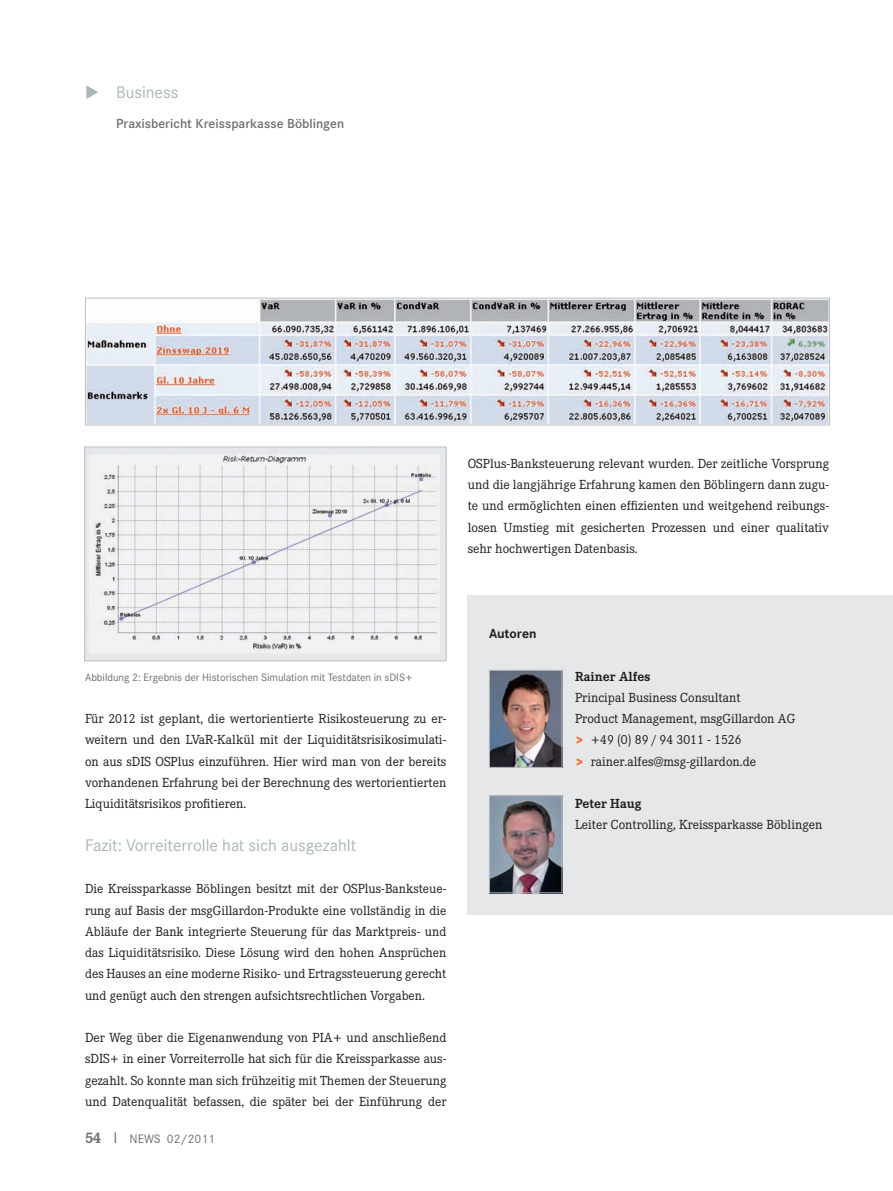
<style>
.page{position:relative;width:893px;height:1191px;background:#fff}
.page>*{position:absolute;margin:0;border:0;box-sizing:border-box;transform-origin:0 0}
.t1{font:16.5px "Corporate S";color:#aab7b6}
.t2{font:12.9px/21.3px "Corporate E";color:#231f20;text-align:justify}
.t3{font:500 12.9px "Corporate S";color:#6c6d70}
.t4{font:700 12.9px "Corporate E";color:#231f20}
.t5{font:700 12.9px "Corporate S";color:#231f20}
.t6{font:12px "Corporate S";color:#6c6d70}
.t7{font:10.5px "Corporate S";color:#6c6d70}
.s1{color:#fff}
.s2{font-family:"Corporate E";font-weight:700;font-size:15px}
.s3{font-size:15px}
.s4{font-family:"Corporate S";font-weight:800;font-size:12px;color:#f36e31}
</style>
<div class="page">
<img style="left:87px;top:300px;width:741px;height:123px">
<div style="left:85px;top:298px;width:745px;height:127px;border:1px solid #bcbdc0"></div>
<div style="left:85px;top:447px;width:361px;height:214px;background:#e7e8ea"></div>
<img style="left:90px;top:454px;width:350px;height:199px">
<div style="left:84px;top:446px;width:362px;height:215px;border:1px solid #bcbdc0"></div>
<div style="left:468px;top:595px;width:425px;height:319px;background:#e6e7e9"></div>
<img style="left:491px;top:797px;width:69px;height:94px">
<div style="left:489px;top:795px;width:73px;height:98px;border:1px solid #bcbdc0"></div>
<img style="left:491px;top:672px;width:69px;height:93px">
<div style="left:489px;top:670px;width:73px;height:97px;border:1px solid #bcbdc0"></div>
<p class="t1" style="left:85px;top:82px;width:95px">◆ Business</p>
<p class="t3" style="left:85px;top:115px;width:261px"><span class="s1">◆</span> Praxisbericht Kreissparkasse Böblingen</p>
<p class="t2" style="left:468px;top:453px;width:363px">OSPlus-Banksteuerung relevant wurden. Der zeitliche Vorsprung und die langjährige Erfahrung kamen den Böblingern dann zugu&shy;te und ermöglichten einen effizienten und weitgehend reibungs&shy;losen Umstieg mit gesicherten Prozessen und einer qualitativ sehr hochwertigen Datenbasis.</p>
<p class="t7" style="left:85px;top:670px;width:329px">Abbildung 2: Ergebnis der Historischen Simulation mit Testdaten in sDIS+</p>
<p class="t2" style="left:85px;top:708px;width:363px">Für 2012 ist geplant, die wertorientierte Risikosteuerung zu er&shy;weitern und den LVaR-Kalkül mit der Liquiditätsrisikosimulati&shy;on aus sDIS OSPlus einzuführen. Hier wird man von der bereits vorhandenen Erfahrung bei der Berechnung des wertorientierten Liquiditätsrisikos profitieren.</p>
<p class="t1" style="left:85px;top:835px;width:273px">Fazit: Vorreiterrolle hat sich ausgezahlt</p>
<p class="t2" style="left:85px;top:878px;width:363px">Die Kreissparkasse Böblingen besitzt mit der OSPlus-Banksteue&shy;rung auf Basis der msgGillardon-Produkte eine vollständig in die Abläufe der Bank integrierte Steuerung für das Marktpreis- und das Liquiditätsrisiko. Diese Lösung wird den hohen Ansprüchen des Hauses an eine moderne Risiko- und Ertragssteuerung gerecht und genügt auch den strengen aufsichtsrechtlichen Vorgaben.</p>
<p class="t2" style="left:85px;top:1027px;width:363px">Der Weg über die Eigenanwendung von PIA+ und anschließend sDIS+ in einer Vorreiterrolle hat sich für die Kreissparkasse aus&shy;gezahlt. So konnte man sich frühzeitig mit Themen der Steuerung und Datenqualität befassen, die später bei der Einführung der</p>
<p class="t6" style="left:85px;top:1132px;width:131px"><span class="s2">54</span> <span class="s3">I</span> NEWS 02/2011</p>
<p class="t5" style="left:489px;top:625px;width:49px">Autoren</p>
<p class="t4" style="left:575px;top:668px;width:77px">Rainer Alfes</p>
<p class="t2" style="left:575px;top:687px;width:222px;text-align:left">Principal Business Consultant<br>Product Management, msgGillardon AG <span class="s4">&gt;</span> +49 (0) 89 / 94 3011 - 1526<br><span class="s4">&gt;</span> rainer.alfes@msg-gillardon.de</p>
<p class="t4" style="left:575px;top:796px;width:68px">Peter Haug</p>
<p class="t2" style="left:575px;top:814px;width:249px">Leiter Controlling, Kreissparkasse Böblingen</p>
</div>
